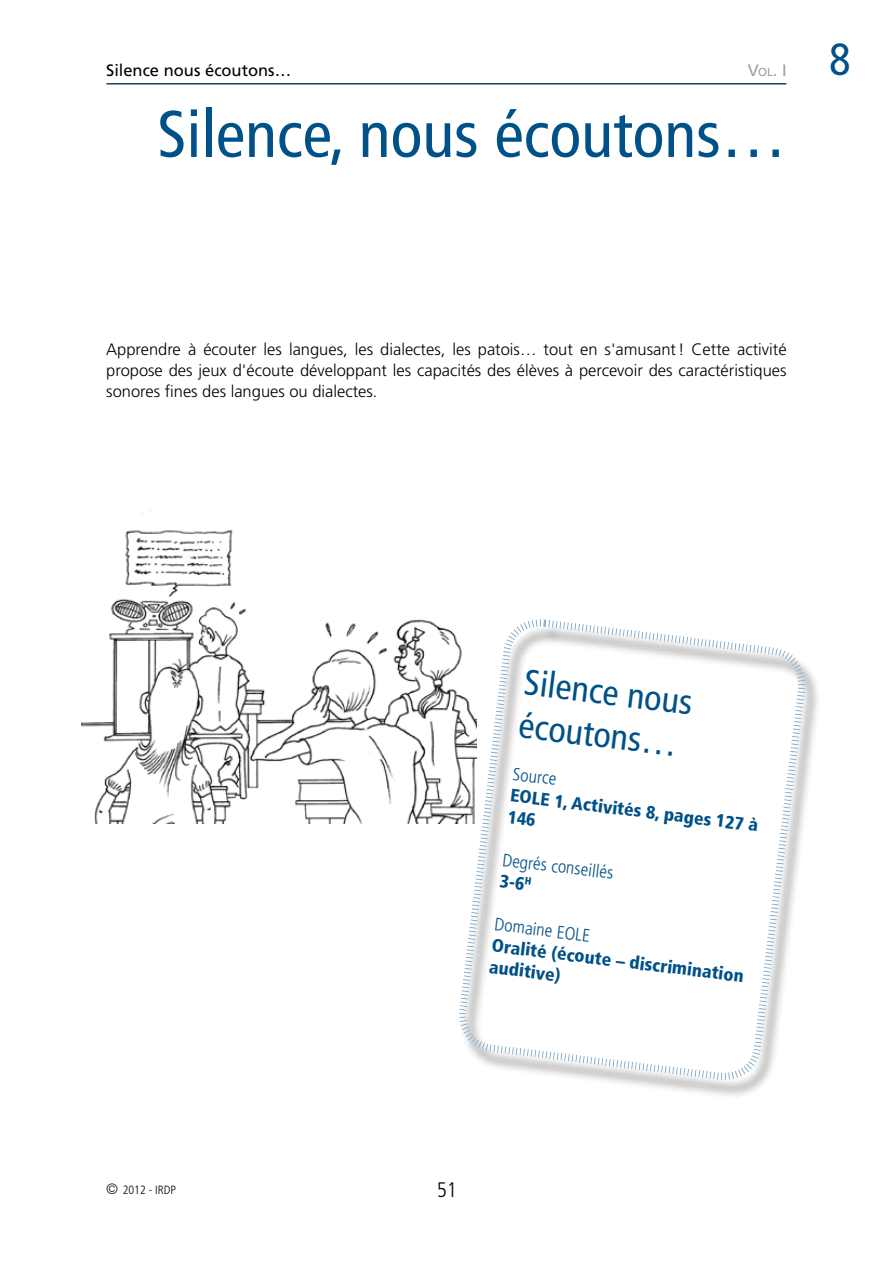
<style>
.page{position:relative;width:893px;height:1263px;background:#fff}
.page>*{position:absolute;margin:0;border:0;box-sizing:border-box;transform-origin:0 0}
.t1{font:condensed 66px "Frutiger";color:#005188}
.t2{font:condensed 45px "Frutiger";color:#005188}
.t3{font:condensed 36px/43.2px "Frutiger";color:#005188}
.t4{font:300 condensed 21px "Frutiger";color:#000}
.t5{font:900 condensed 18px/21.6px "Frutiger";color:#005188}
.t6{font:300 condensed 18px/21.6px "Frutiger";color:#005188}
.t7{font:300 16.5px/21px "Frutiger";color:#000;text-align:justify}
.t8{font:16.5px "Frutiger";color:#000}
.t9{font:16.5px "Frutiger";color:#9c9e9f}
.t10{font:300 condensed 12px "Frutiger";color:#000}
.s1{font-size:11.55px}
.s2{font-style:inherit}
.s3{font-size:15px}
.s4{font-weight:900}
</style>
<div class="page">
<hr style="left:106px;top:84px;width:681px;height:1px;background:#005188">
<svg style="left:459px;top:619px;width:359px;height:477px"></svg>
<img style="left:81px;top:511px;width:395px;height:313px">
<p class="t8" style="left:106px;top:61px;width:186px">Silence nous écoutons…</p>
<p class="t9" style="left:748px;top:61px;width:40px">V<span class="s1">ol</span>. <span class="s2">I</span></p>
<h1 class="t1" style="left:157px;top:96px;width:631px">Silence, nous écoutons…</h1>
<h2 class="t2" style="left:829px;top:33px;width:23px">8</h2>
<p class="t7" style="left:106px;top:339px;width:682px">Apprendre à écouter les langues, les dialectes, les patois… tout en s'amusant! Cette activité propose des jeux d'écoute développant les capacités des élèves à percevoir des caractéristiques sonores fines des langues ou dialectes.</p>
<p class="t10" style="left:106px;top:1183px;width:71px"><span class="s3">©</span> 2012 - IRDP</p>
<h3 class="t3" style="left:527px;top:660px;width:171px;rotate:7deg">Silence nous écoutons…</h3>
<p class="t6" style="left:514px;top:763px;width:45px;rotate:7deg">Source</p>
<p class="t5" style="left:512px;top:784px;width:251px;rotate:7deg">EOLE 1, Activités 8, pages 127 à<br>146</p>
<p class="t6" style="left:504px;top:849px;width:113px;rotate:7deg">Degrés conseillés<br><span class="s4">3-6</span><sup>H</sup></p>
<p class="t6" style="left:496px;top:913px;width:98px;rotate:7deg">Domaine EOLE</p>
<p class="t5" style="left:493px;top:934px;width:255px;rotate:7deg">Oralité (écoute – discrimination auditive)</p>
<p class="t4" style="left:437px;top:1178px;width:22px">51</p>
</div>
